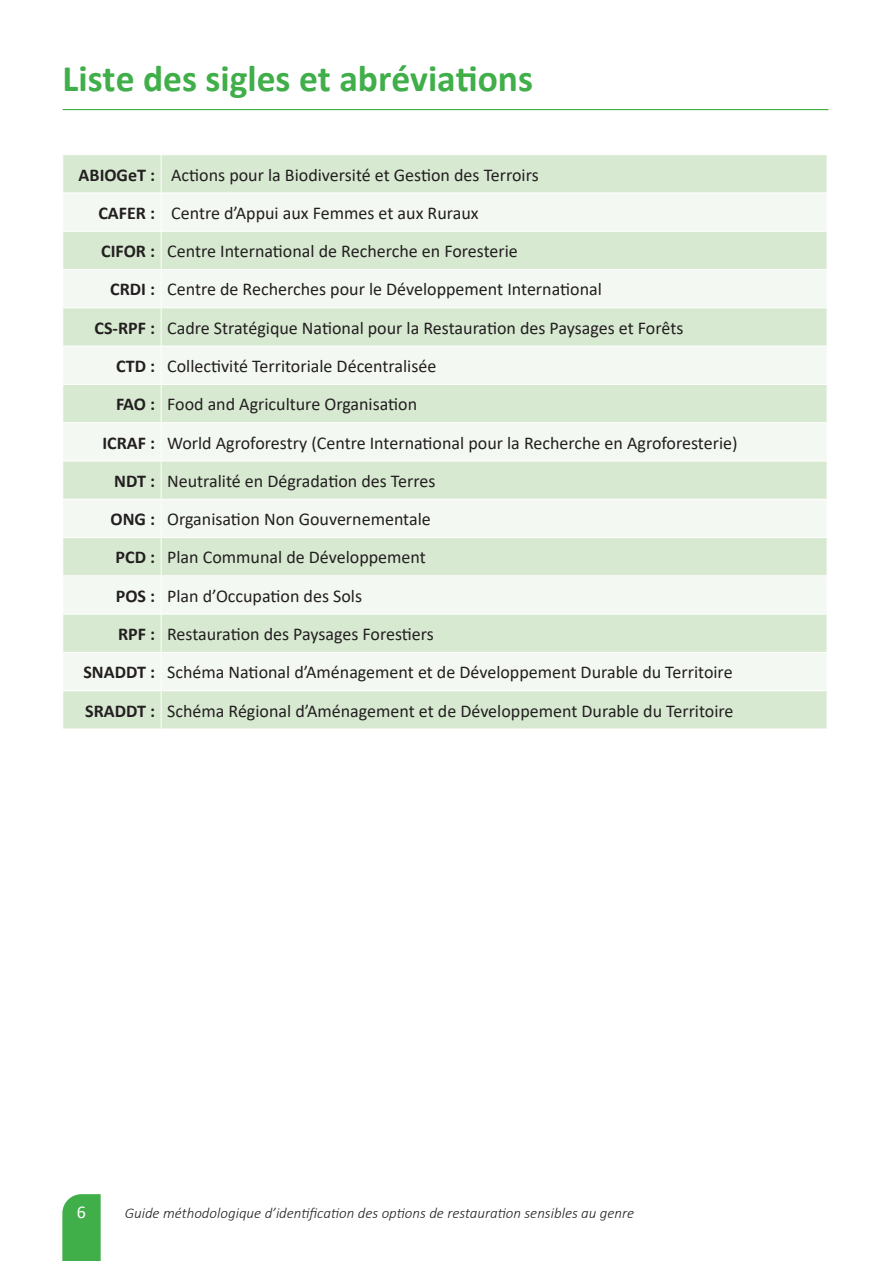
<style>
.page{position:relative;width:891px;height:1261px;background:#fff}
.page>*{position:absolute;margin:0;border:0;box-sizing:border-box;transform-origin:0 0}
.t1{font:700 37.5px "Calibri";color:#40ae49}
.t2{font:18px/38.2px "Calibri";color:#231f20}
.t3{font:18px "Calibri";color:#fff}
.t4{font:italic 300 15px "Calibri";color:#231f20}
.s1{font-weight:700}
</style>
<div class="page">
<svg style="left:62px;top:1194px;width:39px;height:66px;background:#49b252"></svg>
<hr style="left:63px;top:109px;width:765px;height:1px;background:#40ae49">
<div style="left:63px;top:155px;width:763px;height:573px;background:#d8e9d2"></div>
<svg style="left:63px;top:194px;width:763px;height:496px;fill:#f3f9f2"></svg>
<hr style="left:161px;top:155px;width:1px;height:38px;background:#fff">
<hr style="left:63px;top:193px;width:98px;height:1px;background:#fff">
<hr style="left:161px;top:193px;width:666px;height:1px;background:#fff">
<hr style="left:161px;top:193px;width:1px;height:38px;background:#fff">
<hr style="left:63px;top:231px;width:98px;height:1px;background:#fff">
<hr style="left:161px;top:231px;width:666px;height:1px;background:#fff">
<hr style="left:161px;top:231px;width:1px;height:38px;background:#fff">
<hr style="left:63px;top:269px;width:98px;height:1px;background:#fff">
<hr style="left:161px;top:269px;width:666px;height:1px;background:#fff">
<hr style="left:161px;top:270px;width:1px;height:37px;background:#fff">
<hr style="left:63px;top:307px;width:98px;height:1px;background:#fff">
<hr style="left:161px;top:307px;width:666px;height:1px;background:#fff">
<hr style="left:161px;top:308px;width:1px;height:38px;background:#fff">
<hr style="left:63px;top:346px;width:98px;height:1px;background:#fff">
<hr style="left:161px;top:346px;width:666px;height:1px;background:#fff">
<hr style="left:161px;top:346px;width:1px;height:38px;background:#fff">
<hr style="left:63px;top:384px;width:98px;height:1px;background:#fff">
<hr style="left:161px;top:384px;width:666px;height:1px;background:#fff">
<hr style="left:161px;top:384px;width:1px;height:38px;background:#fff">
<hr style="left:63px;top:422px;width:98px;height:1px;background:#fff">
<hr style="left:161px;top:422px;width:666px;height:1px;background:#fff">
<hr style="left:161px;top:423px;width:1px;height:38px;background:#fff">
<hr style="left:63px;top:460px;width:98px;height:1px;background:#fff">
<hr style="left:161px;top:460px;width:666px;height:1px;background:#fff">
<hr style="left:161px;top:461px;width:1px;height:38px;background:#fff">
<hr style="left:63px;top:499px;width:98px;height:1px;background:#fff">
<hr style="left:161px;top:499px;width:666px;height:1px;background:#fff">
<hr style="left:161px;top:499px;width:1px;height:38px;background:#fff">
<hr style="left:63px;top:537px;width:98px;height:1px;background:#fff">
<hr style="left:161px;top:537px;width:666px;height:1px;background:#fff">
<hr style="left:161px;top:537px;width:1px;height:38px;background:#fff">
<hr style="left:63px;top:575px;width:98px;height:1px;background:#fff">
<hr style="left:161px;top:575px;width:666px;height:1px;background:#fff">
<hr style="left:161px;top:576px;width:1px;height:38px;background:#fff">
<hr style="left:63px;top:614px;width:98px;height:1px;background:#fff">
<hr style="left:161px;top:614px;width:666px;height:1px;background:#fff">
<hr style="left:161px;top:614px;width:1px;height:38px;background:#fff">
<hr style="left:63px;top:652px;width:98px;height:1px;background:#fff">
<hr style="left:161px;top:652px;width:666px;height:1px;background:#fff">
<hr style="left:161px;top:652px;width:1px;height:38px;background:#fff">
<hr style="left:63px;top:690px;width:98px;height:1px;background:#fff">
<hr style="left:161px;top:690px;width:666px;height:1px;background:#fff">
<hr style="left:161px;top:691px;width:1px;height:37px;background:#fff">
<h1 class="t1" style="left:63px;top:52px;width:472px">Liste des sigles et abréviations</h1>
<p class="t2" style="left:98px;top:155px;width:442px;text-indent:-20px"><span class="s1">ABIOGeT :</span> Actions pour la Biodiversité et Gestion des Terroirs<br><span class="s1">CAFER :</span> Centre d’Appui aux Femmes et aux Ruraux<br><span class="s1">CIFOR :</span> Centre International de Recherche en Foresterie</p>
<p class="t2" style="left:110px;top:270px;width:493px"><span class="s1">CRDI :</span> Centre de Recherches pour le Développement International</p>
<p class="t2" style="left:95px;top:308px;width:590px"><span class="s1">CS-RPF :</span> Cadre Stratégique National pour la Restauration des Paysages et Forêts</p>
<p class="t2" style="left:116px;top:346px;width:321px"><span class="s1">CTD :</span> Collectivité Territoriale Décentralisée</p>
<p class="t2" style="left:116px;top:385px;width:303px"><span class="s1">FAO :</span> Food and Agriculture Organisation</p>
<p class="t2" style="left:102px;top:423px;width:636px"><span class="s1">ICRAF :</span> World Agroforestry (Centre International pour la Recherche en Agroforesterie)</p>
<p class="t2" style="left:114px;top:461px;width:323px"><span class="s1">NDT :</span> Neutralité en Dégradation des Terres</p>
<p class="t2" style="left:111px;top:499px;width:322px"><span class="s1">ONG :</span> Organisation Non Gouvernementale</p>
<p class="t2" style="left:116px;top:538px;width:312px"><span class="s1">PCD :</span> Plan Communal de Développement</p>
<p class="t2" style="left:116px;top:576px;width:248px"><span class="s1">POS :</span> Plan d’Occupation des Sols</p>
<p class="t2" style="left:118px;top:614px;width:317px"><span class="s1">RPF :</span> Restauration des Paysages Forestiers</p>
<p class="t2" style="left:83px;top:652px;width:650px"><span class="s1">SNADDT :</span> Schéma National d’Aménagement et de Développement Durable du Territoire</p>
<p class="t2" style="left:85px;top:691px;width:650px"><span class="s1">SRADDT :</span> Schéma Régional d’Aménagement et de Développement Durable du Territoire</p>
<p class="t3" style="left:77px;top:1199px;width:11px">6</p>
<p class="t4" style="left:125px;top:1204px;width:511px">Guide méthodologique d’identification des options de restauration sensibles au genre</p>
</div>
